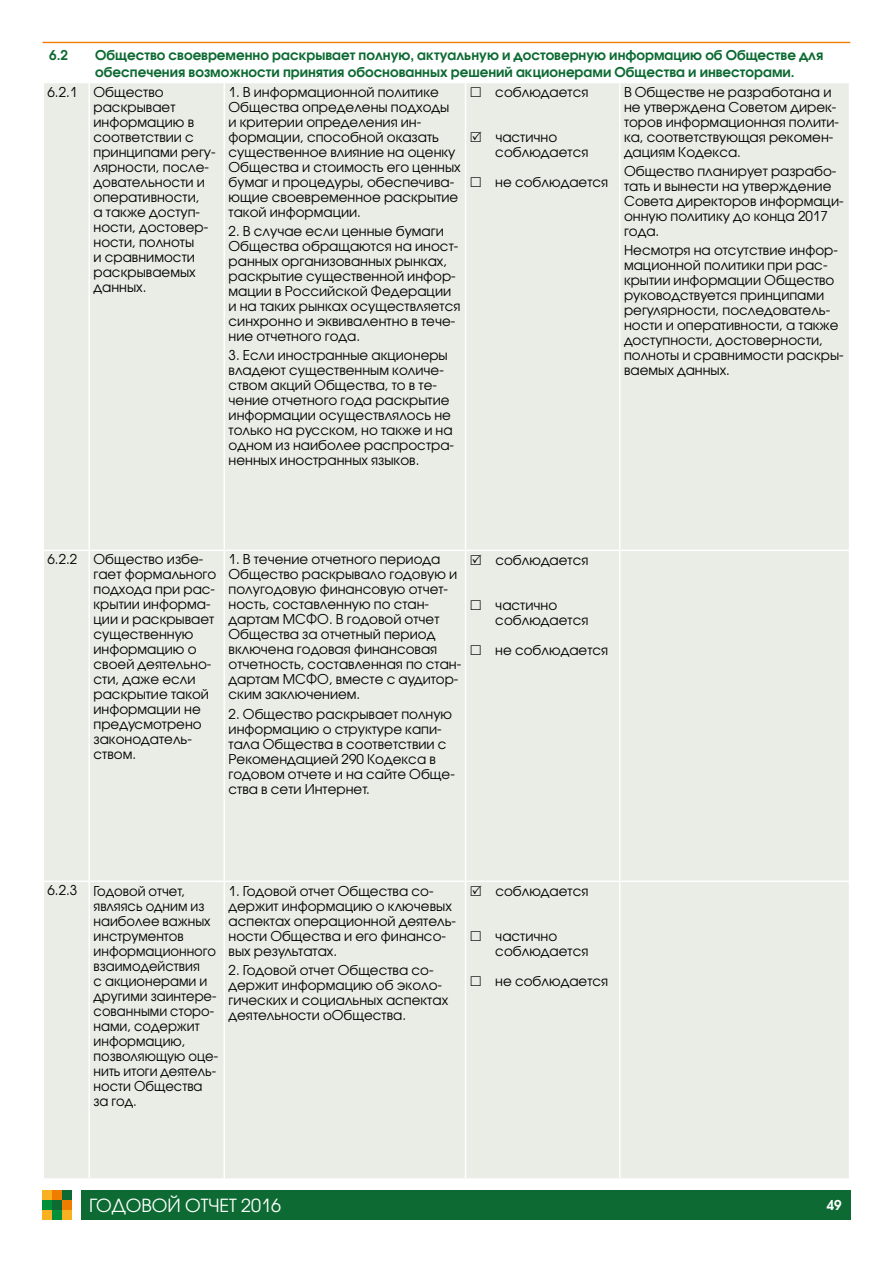
<style>
.page{position:relative;width:893px;height:1263px;background:#fff}
.page>*{position:absolute;margin:0;border:0;box-sizing:border-box;transform-origin:0 0}
.t1{font:18px "Avant Garde Gothic C";color:#fff}
.t2{font:13.5px/15px "Avant Garde Gothic C";color:#000}
.t3{font:700 13.5px/16.2px "Avant Garde Gothic C";color:#0c6a32}
.t4{font:700 13.5px "Avant Garde Gothic C";color:#fff}
</style>
<div class="page">
<div style="left:81px;top:1190px;width:769px;height:30px;background:#0c6a32"></div>
<div style="left:43px;top:1190px;width:9px;height:10px;background:#f9b122"></div>
<div style="left:43px;top:1200px;width:9px;height:10px;background:#00903c"></div>
<div style="left:43px;top:1210px;width:9px;height:10px;background:#f9b122"></div>
<div style="left:52px;top:1190px;width:10px;height:10px;background:#ef7d00"></div>
<div style="left:52px;top:1200px;width:10px;height:10px;background:#0c6a32"></div>
<div style="left:52px;top:1210px;width:10px;height:10px;background:#00903c"></div>
<div style="left:62px;top:1190px;width:10px;height:10px;background:#0c6a32"></div>
<div style="left:62px;top:1200px;width:10px;height:10px;background:#ef7d00"></div>
<div style="left:62px;top:1210px;width:10px;height:10px;background:#f9b122"></div>
<hr style="left:43px;top:42px;width:807px;height:1px;background:#ef7d00">
<div style="left:44px;top:97px;width:805px;height:1081px;background:#eaede6"></div>
<hr style="left:89px;top:83px;width:1px;height:466px;background:#fff">
<hr style="left:224px;top:83px;width:1px;height:466px;background:#fff">
<hr style="left:465px;top:83px;width:1px;height:466px;background:#fff">
<hr style="left:619px;top:83px;width:1px;height:466px;background:#fff">
<hr style="left:43px;top:549px;width:46px;height:2px;background:#fff">
<hr style="left:89px;top:549px;width:135px;height:2px;background:#fff">
<hr style="left:89px;top:551px;width:1px;height:329px;background:#fff">
<hr style="left:224px;top:549px;width:242px;height:2px;background:#fff">
<hr style="left:224px;top:551px;width:1px;height:329px;background:#fff">
<hr style="left:466px;top:549px;width:154px;height:2px;background:#fff">
<hr style="left:465px;top:551px;width:1px;height:329px;background:#fff">
<hr style="left:620px;top:549px;width:230px;height:2px;background:#fff">
<hr style="left:619px;top:551px;width:1px;height:329px;background:#fff">
<hr style="left:43px;top:880px;width:46px;height:2px;background:#fff">
<hr style="left:89px;top:880px;width:135px;height:2px;background:#fff">
<hr style="left:89px;top:882px;width:1px;height:296px;background:#fff">
<hr style="left:224px;top:880px;width:242px;height:2px;background:#fff">
<hr style="left:224px;top:882px;width:1px;height:296px;background:#fff">
<hr style="left:466px;top:880px;width:154px;height:2px;background:#fff">
<hr style="left:465px;top:882px;width:1px;height:296px;background:#fff">
<hr style="left:620px;top:880px;width:230px;height:2px;background:#fff">
<hr style="left:619px;top:882px;width:1px;height:296px;background:#fff">
<div style="left:44px;top:83px;width:805px;height:14px;background:#eaede6"></div>
<svg style="left:471px;top:132px;width:10px;height:10px"></svg>
<svg style="left:471px;top:177px;width:10px;height:10px"></svg>
<svg style="left:471px;top:554px;width:10px;height:11px"></svg>
<svg style="left:471px;top:600px;width:10px;height:10px"></svg>
<svg style="left:471px;top:645px;width:10px;height:10px"></svg>
<svg style="left:471px;top:885px;width:10px;height:11px"></svg>
<svg style="left:471px;top:931px;width:10px;height:10px"></svg>
<svg style="left:471px;top:976px;width:10px;height:10px"></svg>
<p class="t3" style="left:49px;top:47px;width:20px">6.2</p>
<p class="t3" style="left:95px;top:47px;width:730px">Общество своевременно раскрывает полную, актуальную и достоверную информацию об Обществе для обеспечения возможности принятия обоснованных решений акционерами Общества и инвесторами.</p>
<p class="t2" style="left:94px;top:84px;width:124px;text-indent:-46px">6.2.1 Общество раскрывает информацию в соответствии с принципами регу&shy;лярности, после&shy;довательности и оперативности,<br>а также доступ&shy;ности, достовер&shy;ности, полноты<br>и сравнимости раскрываемых данных.</p>
<p class="t2" style="left:229px;top:84px;width:234px">1. В информационной политике<br>Общества определены подходы и критерии определения ин&shy;формации, способной оказать существенное влияние на оценку<br>Общества и стоимость его ценных бумаг и процедуры, обеспечива&shy;ющие своевременное раскрытие такой информации.</p>
<p class="t2" style="left:624px;top:84px;width:216px">В Обществе не разработана и не утверждена Советом дирек&shy;торов информационная полити&shy;ка, соответствующая рекомен&shy;дациям Кодекса.</p>
<p class="t2" style="left:624px;top:163px;width:221px">Общество планирует разрабо&shy;тать и вынести на утверждение<br>Совета директоров информаци&shy;онную политику до конца 2017 года.</p>
<p class="t2" style="left:624px;top:243px;width:221px">Несмотря на отсутствие инфор&shy;мационной политики при рас&shy;крытии информации Общество руководствуется принципами регулярности, последователь&shy;ности и оперативности, а также доступности, достоверности, полноты и сравнимости раскры&shy;ваемых данных.</p>
<p class="t2" style="left:495px;top:85px;width:95px">соблюдается</p>
<p class="t2" style="left:495px;top:130px;width:95px">частично соблюдается</p>
<p class="t2" style="left:495px;top:175px;width:114px">не соблюдается</p>
<p class="t2" style="left:229px;top:224px;width:233px">2. В случае если ценные бумаги<br>Общества обращаются на иност&shy;ранных организованных рынках, раскрытие существенной инфор&shy;мации в Российской Федерации и на таких рынках осуществляется синхронно и эквивалентно в тече&shy;ние отчетного года.</p>
<p class="t2" style="left:229px;top:348px;width:227px">3. Если иностранные акционеры владеют существенным количе&shy;ством акций Общества, то в те&shy;чение отчетного года раскрытие информации осуществлялось не только на русском, но также и на одном из наиболее распростра&shy;ненных иностранных языков.</p>
<p class="t2" style="left:94px;top:552px;width:124px;text-indent:-46px">6.2.2 Общество избе&shy;гает формального подхода при рас&shy;крытии информа&shy;ции и раскрывает существенную информацию о своей деятельно&shy;сти, даже если раскрытие такой информации не предусмотрено законодатель&shy;ством.</p>
<p class="t2" style="left:229px;top:552px;width:234px">1. В течение отчетного периода<br>Общество раскрывало годовую и полугодовую финансовую отчет&shy;ность, составленную по стан&shy;дартам МСФО. В годовой отчет<br>Общества за отчетный период включена годовая финансовая отчетность, составленная по стан&shy;дартам МСФО, вместе с аудитор&shy;ским заключением.</p>
<p class="t2" style="left:229px;top:706px;width:228px">2. Общество раскрывает полную информацию о структуре капи&shy;тала Общества в соответствии с<br>Рекомендацией 290 Кодекса в годовом отчете и на сайте Обще&shy;ства в сети Интернет.</p>
<p class="t2" style="left:495px;top:552px;width:95px">соблюдается</p>
<p class="t2" style="left:495px;top:597px;width:95px">частично соблюдается</p>
<p class="t2" style="left:495px;top:642px;width:114px">не соблюдается</p>
<p class="t2" style="left:94px;top:883px;width:126px;text-indent:-46px">6.2.3 Годовой отчет, являясь одним из наиболее важных инструментов информационного взаимодействия<br>с акционерами и другими заинтере&shy;сованными сторо&shy;нами, содержит информацию, позволяющую оце&shy;нить итоги деятель&shy;ности Общества за год.</p>
<p class="t2" style="left:229px;top:883px;width:229px">1. Годовой отчет Общества со&shy;держит информацию о ключевых аспектах операционной деятель&shy;ности Общества и его финансо&shy;вых результатах.</p>
<p class="t2" style="left:229px;top:962px;width:221px">2. Годовой отчет Общества со&shy;держит информацию об эколо&shy;гических и социальных аспектах деятельности оОбщества.</p>
<p class="t2" style="left:495px;top:883px;width:95px">соблюдается</p>
<p class="t2" style="left:495px;top:928px;width:95px">частично соблюдается</p>
<p class="t2" style="left:495px;top:973px;width:114px">не соблюдается</p>
<h1 class="t1" style="left:89px;top:1195px;width:193px">ГОДОВОЙ ОТЧЕТ 2016</h1>
<p class="t4" style="left:827px;top:1197px;width:17px">49</p>
</div>
